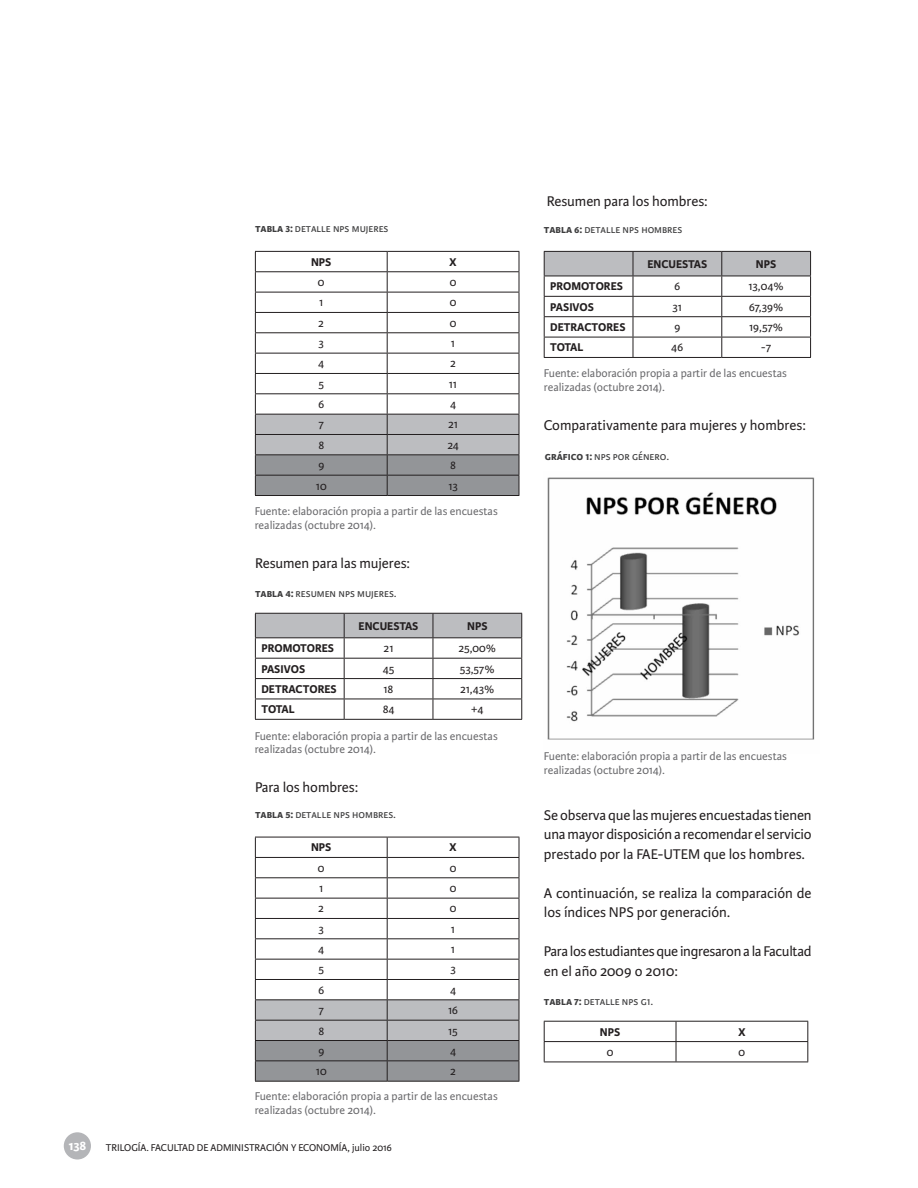
<style>
.page{position:relative;width:918px;height:1188px;background:#fff}
.page>*{position:absolute;margin:0;border:0;box-sizing:border-box;transform-origin:0 0}
.t1{font:15px/19.5px "Karmina Sans";letter-spacing:-.005em;color:#231f20}
.t2{font:700 13.5px "Karmina Sans";color:#fff}
.t3{font:12px/13.5px "Karmina Sans";color:#69696c}
.t4{font:12px "Karmina Sans";color:#3e3e3f}
.t5{font:12px "Karmina Sans";letter-spacing:-.02em;color:#231f20}
.t6{font:700 12px "Karmina Sans";color:#231f20}
.t7{font:10.5px "Karmina Sans";color:#231f20}
.s1{font-weight:700}
</style>
<div class="page">
<div style="left:64px;top:1132px;width:27px;height:28px;background:#b4b5b8;border-radius:50%"></div>
<hr style="left:255px;top:251px;width:132px;height:1px;background:#231f20">
<hr style="left:387px;top:251px;width:132px;height:1px;background:#231f20">
<svg style="left:255px;top:252px;width:265px;height:244px"></svg>
<hr style="left:255px;top:495px;width:132px;height:1px;background:#231f20">
<hr style="left:387px;top:495px;width:132px;height:1px;background:#231f20">
<svg style="left:255px;top:613px;width:267px;height:106px"></svg>
<hr style="left:255px;top:719px;width:89px;height:1px;background:#231f20">
<hr style="left:344px;top:719px;width:89px;height:1px;background:#231f20">
<hr style="left:433px;top:719px;width:89px;height:1px;background:#231f20">
<svg style="left:255px;top:837px;width:265px;height:244px"></svg>
<hr style="left:255px;top:1081px;width:132px;height:1px;background:#231f20">
<hr style="left:387px;top:1081px;width:132px;height:1px;background:#231f20">
<svg style="left:544px;top:251px;width:267px;height:106px"></svg>
<hr style="left:544px;top:357px;width:89px;height:1px;background:#231f20">
<hr style="left:633px;top:357px;width:89px;height:1px;background:#231f20">
<hr style="left:722px;top:357px;width:89px;height:1px;background:#231f20">
<img style="left:547px;top:477px;width:268px;height:263px">
<hr style="left:544px;top:1021px;width:132px;height:1px;background:#231f20">
<hr style="left:676px;top:1021px;width:132px;height:1px;background:#231f20">
<hr style="left:544px;top:1041px;width:132px;height:1px;background:#231f20">
<svg style="left:544px;top:1022px;width:1px;height:40px"></svg>
<hr style="left:676px;top:1041px;width:132px;height:1px;background:#231f20">
<svg style="left:676px;top:1022px;width:1px;height:40px"></svg>
<svg style="left:807px;top:1022px;width:1px;height:40px"></svg>
<hr style="left:544px;top:1062px;width:132px;height:1px;background:#231f20">
<hr style="left:676px;top:1062px;width:132px;height:1px;background:#231f20">
<p class="t4" style="left:255px;top:221px;width:135px"><span class="s1">tabla 3:</span> detalle nps mujeres</p>
<p class="t6" style="left:311px;top:255px;width:22px">NPS</p>
<p class="t6" style="left:449px;top:255px;width:9px">X</p>
<p class="t5" style="left:318px;top:276px;width:8px">0</p>
<p class="t5" style="left:450px;top:276px;width:8px">0</p>
<p class="t5" style="left:319px;top:296px;width:6px">1</p>
<p class="t5" style="left:450px;top:296px;width:8px">0</p>
<p class="t5" style="left:318px;top:316px;width:7px">2</p>
<p class="t5" style="left:450px;top:316px;width:8px">0</p>
<p class="t5" style="left:319px;top:337px;width:7px">3</p>
<p class="t5" style="left:451px;top:337px;width:6px">1</p>
<p class="t5" style="left:318px;top:357px;width:8px">4</p>
<p class="t5" style="left:450px;top:357px;width:7px">2</p>
<p class="t5" style="left:318px;top:377px;width:7px">5</p>
<p class="t5" style="left:449px;top:377px;width:10px">11</p>
<p class="t5" style="left:318px;top:398px;width:8px">6</p>
<p class="t5" style="left:450px;top:398px;width:8px">4</p>
<p class="t5" style="left:319px;top:418px;width:7px">7</p>
<p class="t5" style="left:448px;top:418px;width:12px">21</p>
<p class="t5" style="left:318px;top:438px;width:7px">8</p>
<p class="t5" style="left:447px;top:438px;width:13px">24</p>
<p class="t5" style="left:318px;top:459px;width:8px">9</p>
<p class="t5" style="left:450px;top:459px;width:7px">8</p>
<p class="t5" style="left:316px;top:479px;width:12px">10</p>
<p class="t5" style="left:448px;top:479px;width:11px">13</p>
<p class="t3" style="left:255px;top:505px;width:245px">Fuente: elaboración propia a partir de las encuestas realizadas (octubre 2014).</p>
<p class="t1" style="left:255px;top:554px;width:156px">Resumen para las mujeres:</p>
<p class="t4" style="left:255px;top:586px;width:143px"><span class="s1">tabla 4:</span> resumen nps mujeres.</p>
<p class="t6" style="left:359px;top:619px;width:61px">ENCUESTAS</p>
<p class="t6" style="left:467px;top:619px;width:22px">NPS</p>
<p class="t6" style="left:261px;top:641px;width:74px">PROMOTORES</p>
<p class="t5" style="left:384px;top:642px;width:12px">21</p>
<p class="t5" style="left:459px;top:642px;width:39px">25,00%</p>
<p class="t6" style="left:261px;top:662px;width:45px">PASIVOS</p>
<p class="t5" style="left:383px;top:662px;width:13px">45</p>
<p class="t5" style="left:460px;top:662px;width:36px">53,57%</p>
<p class="t6" style="left:261px;top:682px;width:77px">DETRACTORES</p>
<p class="t5" style="left:384px;top:682px;width:11px">18</p>
<p class="t5" style="left:460px;top:682px;width:36px">21,43%</p>
<p class="t6" style="left:261px;top:703px;width:35px">TOTAL</p>
<p class="t5" style="left:383px;top:703px;width:13px">84</p>
<p class="t5" style="left:471px;top:703px;width:14px">+4</p>
<p class="t3" style="left:255px;top:729px;width:245px">Fuente: elaboración propia a partir de las encuestas realizadas (octubre 2014).</p>
<p class="t1" style="left:255px;top:777px;width:105px">Para los hombres:</p>
<p class="t4" style="left:255px;top:807px;width:143px"><span class="s1">tabla 5:</span> detalle nps hombres.</p>
<p class="t6" style="left:311px;top:841px;width:22px">NPS</p>
<p class="t6" style="left:449px;top:841px;width:9px">X</p>
<p class="t5" style="left:318px;top:861px;width:8px">0</p>
<p class="t5" style="left:450px;top:861px;width:8px">0</p>
<p class="t5" style="left:319px;top:882px;width:6px">1</p>
<p class="t5" style="left:450px;top:882px;width:8px">0</p>
<p class="t5" style="left:318px;top:902px;width:7px">2</p>
<p class="t5" style="left:450px;top:902px;width:8px">0</p>
<p class="t5" style="left:319px;top:922px;width:7px">3</p>
<p class="t5" style="left:451px;top:922px;width:6px">1</p>
<p class="t5" style="left:318px;top:943px;width:8px">4</p>
<p class="t5" style="left:451px;top:943px;width:6px">1</p>
<p class="t5" style="left:318px;top:963px;width:7px">5</p>
<p class="t5" style="left:450px;top:963px;width:7px">3</p>
<p class="t5" style="left:318px;top:983px;width:8px">6</p>
<p class="t5" style="left:450px;top:983px;width:8px">4</p>
<p class="t5" style="left:319px;top:1004px;width:7px">7</p>
<p class="t5" style="left:448px;top:1004px;width:12px">16</p>
<p class="t5" style="left:318px;top:1024px;width:7px">8</p>
<p class="t5" style="left:448px;top:1024px;width:11px">15</p>
<p class="t5" style="left:318px;top:1044px;width:8px">9</p>
<p class="t5" style="left:450px;top:1044px;width:8px">4</p>
<p class="t5" style="left:316px;top:1065px;width:12px">10</p>
<p class="t5" style="left:450px;top:1065px;width:7px">2</p>
<p class="t3" style="left:255px;top:1090px;width:245px">Fuente: elaboración propia a partir de las encuestas realizadas (octubre 2014).</p>
<p class="t2" style="left:68px;top:1138px;width:19px">138</p>
<p class="t7" style="left:106px;top:1141px;width:288px">TRILOGÍA. FACULTAD DE ADMINISTRACIÓN Y ECONOMÍA, julio 2016</p>
<p class="t1" style="left:547px;top:192px;width:163px">Resumen para los hombres:</p>
<p class="t4" style="left:544px;top:223px;width:140px"><span class="s1">tabla 6:</span> detalle nps hombres</p>
<p class="t6" style="left:647px;top:257px;width:61px">ENCUESTAS</p>
<p class="t6" style="left:756px;top:257px;width:22px">NPS</p>
<p class="t6" style="left:550px;top:280px;width:74px">PROMOTORES</p>
<p class="t5" style="left:674px;top:280px;width:8px">6</p>
<p class="t5" style="left:749px;top:280px;width:37px">13,04%</p>
<p class="t6" style="left:550px;top:300px;width:45px">PASIVOS</p>
<p class="t5" style="left:673px;top:300px;width:11px">31</p>
<p class="t5" style="left:749px;top:300px;width:36px">67,39%</p>
<p class="t6" style="left:550px;top:320px;width:77px">DETRACTORES</p>
<p class="t5" style="left:674px;top:320px;width:8px">9</p>
<p class="t5" style="left:749px;top:320px;width:36px">19,57%</p>
<p class="t6" style="left:550px;top:341px;width:35px">TOTAL</p>
<p class="t5" style="left:671px;top:341px;width:14px">46</p>
<p class="t5" style="left:761px;top:341px;width:11px">-7</p>
<p class="t3" style="left:544px;top:367px;width:245px">Fuente: elaboración propia a partir de las encuestas realizadas (octubre 2014).</p>
<p class="t1" style="left:544px;top:416px;width:264px">Comparativamente para mujeres y hombres:</p>
<p class="t4" style="left:545px;top:450px;width:126px"><span class="s1">gráfico 1:</span> nps por género.</p>
<p class="t3" style="left:544px;top:750px;width:245px">Fuente: elaboración propia a partir de las encuestas realizadas (octubre 2014).</p>
<p class="t1" style="left:544px;top:806px;width:269px;text-align:justify">Se observa que las mujeres encuestadas tienen una mayor disposición a recomendar el servicio prestado por la FAE-UTEM que los hombres.</p>
<p class="t1" style="left:544px;top:884px;width:269px">A continuación, se realiza la comparación de los índices NPS por generación.</p>
<p class="t1" style="left:544px;top:942px;width:269px">Para los estudiantes que ingresaron a la Facultad en el año 2009 o 2010:</p>
<p class="t4" style="left:544px;top:995px;width:111px"><span class="s1">tabla 7:</span> detalle nps g1.</p>
<p class="t6" style="left:600px;top:1025px;width:22px">NPS</p>
<p class="t6" style="left:738px;top:1025px;width:9px">X</p>
<p class="t5" style="left:607px;top:1045px;width:8px">0</p>
<p class="t5" style="left:739px;top:1045px;width:8px">0</p>
</div>
